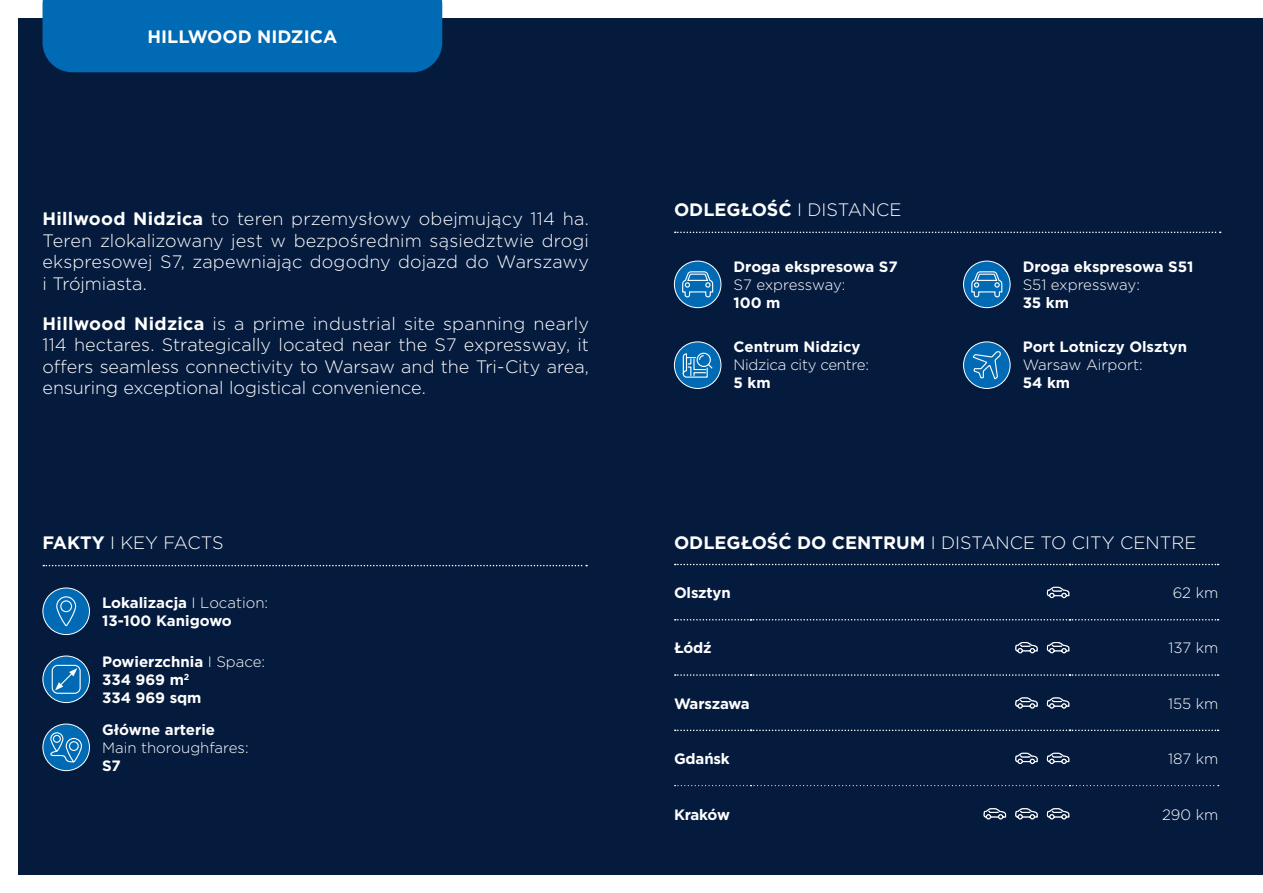
<style>
.page{position:relative;width:1263px;height:893px;background:#fff}
.page>*{position:absolute;margin:0;border:0;box-sizing:border-box;transform-origin:0 0}
.t1{font:300 18px/21.6px "Gotham";color:#fff;text-align:justify}
.t2{font:700 18px "Gotham";color:#fff}
.t3{font:700 15px/18px "Gotham";color:#fff}
.t4{font:300 15px "Gotham";color:#fff}
.t5{font:300 15px "Gotham";letter-spacing:-.02em;color:#fff}
.t6{font:700 15px "Gotham";letter-spacing:-.02em;color:#fff}
.t7{font:700 14.25px "Gotham";color:#fff}
.s1{font-weight:700}
.s2{font-weight:300}
</style>
<div class="page">
<div style="left:18px;top:18px;width:1245px;height:857px;background:#051b3e"></div>
<svg style="left:674px;top:785px;width:545px;height:1px"></svg>
<svg style="left:675px;top:564px;width:543px;height:1px"></svg>
<svg style="left:675px;top:619px;width:543px;height:1px"></svg>
<svg style="left:675px;top:674px;width:543px;height:2px"></svg>
<svg style="left:675px;top:730px;width:543px;height:1px"></svg>
<svg style="left:1047px;top:586px;width:23px;height:13px"></svg>
<svg style="left:1015px;top:642px;width:23px;height:12px"></svg>
<svg style="left:1047px;top:642px;width:23px;height:12px"></svg>
<svg style="left:1015px;top:697px;width:23px;height:12px"></svg>
<svg style="left:1047px;top:697px;width:23px;height:12px"></svg>
<svg style="left:1015px;top:752px;width:23px;height:13px"></svg>
<svg style="left:1047px;top:752px;width:23px;height:12px"></svg>
<svg style="left:983px;top:808px;width:24px;height:12px"></svg>
<svg style="left:1015px;top:808px;width:23px;height:12px"></svg>
<svg style="left:1047px;top:808px;width:23px;height:12px"></svg>
<div style="left:43px;top:0;width:399px;height:72px;background:#006ab4"></div>
<svg style="left:675px;top:232px;width:546px;height:1px"></svg>
<div style="left:674px;top:261px;width:47px;height:47px;background:#006ab4;border-radius:50%"></div>
<div style="left:674px;top:261px;width:47px;height:47px;border:1px solid #fff;border-radius:50%"></div>
<svg style="left:682px;top:271px;width:32px;height:27px"></svg>
<div style="left:963px;top:261px;width:47px;height:47px;background:#006ab4;border-radius:50%"></div>
<div style="left:963px;top:261px;width:47px;height:47px;border:1px solid #fff;border-radius:50%"></div>
<svg style="left:971px;top:271px;width:32px;height:27px"></svg>
<div style="left:674px;top:342px;width:47px;height:46px;background:#006ab4;border-radius:50%"></div>
<div style="left:674px;top:341px;width:47px;height:48px;border:1px solid #fff;border-radius:50%"></div>
<svg style="left:682px;top:352px;width:31px;height:26px"></svg>
<div style="left:963px;top:342px;width:47px;height:46px;background:#006ab4;border-radius:50%"></div>
<div style="left:963px;top:341px;width:47px;height:48px;border:1px solid #fff;border-radius:50%"></div>
<svg style="left:972px;top:345px;width:29px;height:35px"></svg>
<svg style="left:43px;top:565px;width:544px;height:1px"></svg>
<div style="left:43px;top:588px;width:46px;height:47px;background:#006ab4;border-radius:50%"></div>
<div style="left:43px;top:588px;width:47px;height:47px;border:1px solid #fff;border-radius:50%"></div>
<svg style="left:56px;top:596px;width:21px;height:31px"></svg>
<div style="left:43px;top:656px;width:46px;height:47px;background:#006ab4;border-radius:50%"></div>
<div style="left:43px;top:656px;width:47px;height:47px;border:1px solid #fff;border-radius:50%"></div>
<div style="left:52px;top:665px;width:29px;height:29px;border:1px solid #fff;border-radius:6px"></div>
<svg style="left:55px;top:668px;width:22px;height:22px"></svg>
<div style="left:43px;top:724px;width:46px;height:47px;background:#006ab4;border-radius:50%"></div>
<div style="left:43px;top:724px;width:47px;height:47px;border:1px solid #fff;border-radius:50%"></div>
<svg style="left:50px;top:732px;width:33px;height:31px"></svg>
<p class="t2" style="left:148px;top:24px;width:191px">HILLWOOD NIDZICA</p>
<p class="t1" style="left:43px;top:208px;width:548px"><span class="s1">Hillwood Nidzica</span> to teren przemysłowy obejmujący 114 ha.<br>Teren zlokalizowany jest w bezpośrednim sąsiedztwie drogi ekspresowej S7, zapewniając dogodny dojazd do Warszawy i Trójmiasta.</p>
<p class="t1" style="left:43px;top:312px;width:548px"><span class="s1">Hillwood Nidzica</span> is a prime industrial site spanning nearly 114 hectares. Strategically located near the S7 expressway, it offers seamless connectivity to Warsaw and the Tri-City area, ensuring exceptional logistical convenience.</p>
<p class="t1" style="left:43px;top:531px;width:183px"><span class="s1">FAKTY</span> I KEY FACTS</p>
<p class="t3" style="left:102px;top:593px;width:168px">Lokalizacja <span class="s2">I Location:<br></span>13-100 Kanigowo</p>
<p class="t3" style="left:102px;top:652px;width:165px">Powierzchnia <span class="s2">I Space:<br></span>334 969 m<sup>2<br></sup>334 969 sqm</p>
<p class="t3" style="left:102px;top:720px;width:115px">Główne arterie</p>
<p class="t4" style="left:102px;top:738px;width:148px">Main thoroughfares:</p>
<p class="t3" style="left:102px;top:756px;width:20px">S7</p>
<p class="t2" style="left:674px;top:198px;width:229px">ODLEGŁOŚĆ <span class="s2">I DISTANCE</span></p>
<p class="t7" style="left:761px;top:208px;width:18px">19</p>
<p class="t3" style="left:733px;top:257px;width:166px">Droga ekspresowa S7</p>
<p class="t4" style="left:733px;top:275px;width:113px">S7 expressway:</p>
<p class="t3" style="left:733px;top:293px;width:48px">100 m</p>
<p class="t3" style="left:733px;top:338px;width:129px">Centrum Nidzicy</p>
<p class="t5" style="left:733px;top:356px;width:137px">Nidzica city centre:</p>
<p class="t3" style="left:733px;top:374px;width:39px">5 km</p>
<p class="t7" style="left:782px;top:347px;width:18px">19</p>
<p class="t7" style="left:722px;top:359px;width:21px">24</p>
<p class="t3" style="left:1023px;top:257px;width:172px">Droga ekspresowa S51</p>
<p class="t4" style="left:1023px;top:275px;width:119px">S51 expressway:</p>
<p class="t3" style="left:1023px;top:293px;width:48px">35 km</p>
<p class="t3" style="left:1023px;top:338px;width:166px">Port Lotniczy Olsztyn</p>
<p class="t4" style="left:1023px;top:356px;width:121px">Warsaw Airport:</p>
<p class="t3" style="left:1023px;top:374px;width:49px">54 km</p>
<p class="t1" style="left:674px;top:531px;width:524px"><span class="s1">ODLEGŁOŚĆ DO CENTRUM</span> I DISTANCE TO CITY CENTRE</p>
<p class="t3" style="left:674px;top:584px;width:58px">Olsztyn</p>
<p class="t4" style="left:1173px;top:583px;width:47px">62 km</p>
<p class="t3" style="left:674px;top:639px;width:39px">Łódź</p>
<p class="t4" style="left:1168px;top:639px;width:51px">137 km</p>
<p class="t6" style="left:674px;top:693px;width:77px">Warszawa</p>
<p class="t4" style="left:1168px;top:694px;width:52px">155 km</p>
<p class="t3" style="left:674px;top:750px;width:57px">Gdańsk</p>
<p class="t4" style="left:1168px;top:749px;width:52px">187 km</p>
<p class="t3" style="left:674px;top:805px;width:57px">Kraków</p>
<p class="t4" style="left:1162px;top:805px;width:58px">290 km</p>
</div>
